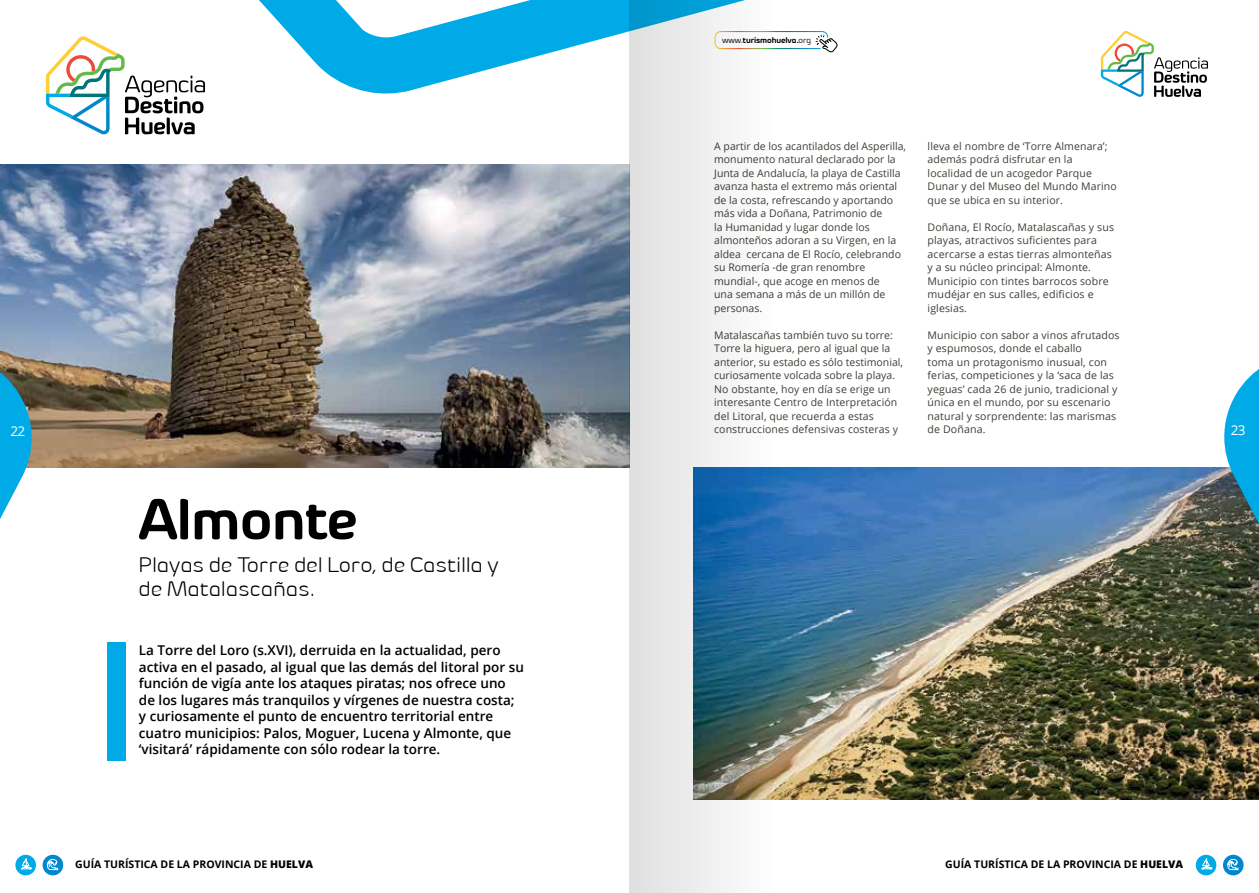
<style>
.page{position:relative;width:1259px;height:893px;background:#fff}
.page>*{position:absolute;margin:0;border:0;box-sizing:border-box;transform-origin:0 0}
.t1{font:700 57px "Byom";letter-spacing:-.01em;color:#000}
.t2{font:300 21px/24px "Byom";letter-spacing:.02em;color:#000}
.t3{font:600 13.5px/16.5px "Open Sans";color:#000}
.t4{font:13.5px "Open Sans";color:#fff}
.t5{font:10.5px/13.5px "Open Sans";letter-spacing:.01em;color:#3f3e37}
.t6{font:700 10.5px "Open Sans";color:#000}
.t7{font:700 8.4px "Byom";letter-spacing:-.01em;color:#000}
.s1{font-weight:400}
.s2{font-weight:800}
</style>
<div class="page">
<img style="left:0;top:165px;width:629px;height:303px">
<svg style="left:259px;top:0;width:370px;height:94px;fill:#00aae7"></svg>
<svg style="left:46px;top:36px;width:159px;height:98px"></svg>
<svg style="left:1101px;top:31px;width:107px;height:66px"></svg>
<svg style="left:1195px;top:855px;width:21px;height:20px"></svg>
<svg style="left:1201px;top:857px;width:11px;height:12px"></svg>
<div style="left:1223px;top:855px;width:20px;height:20px;background:#0088ce;border-radius:50%"></div>
<svg style="left:1227px;top:859px;width:12px;height:11px"></svg>
<div style="left:15px;top:855px;width:21px;height:20px;background:#00aae7;border-radius:50%"></div>
<svg style="left:21px;top:858px;width:11px;height:11px"></svg>
<div style="left:43px;top:855px;width:20px;height:20px;background:#0088ce;border-radius:50%"></div>
<svg style="left:47px;top:859px;width:12px;height:11px"></svg>
<img style="left:856px;top:468px;width:403px;height:331px">
<div style="left:107px;top:642px;width:19px;height:118px;background:#00aae7"></div>
<svg style="left:0;top:349px;width:32px;height:170px"></svg>
<svg style="left:1224px;top:369px;width:35px;height:207px;background:#3a8ea5"></svg>
<svg style="left:629px;top:0;width:227px;height:893px"></svg>
<p class="t7" style="left:722px;top:35px;width:91px"><span class="s1">www.</span>turismohuelva.<span class="s1">org</span></p>
<p class="t5" style="left:927px;top:139px;width:191px">lleva el nombre de ‘Torre Almenara’; además podrá disfrutar en la localidad de un acogedor Parque<br>Dunar y del Museo del Mundo Marino que se ubica en su interior.</p>
<p class="t5" style="left:927px;top:220px;width:188px">Doñana, El Rocío, Matalascañas y sus playas, atractivos suficientes para acercarse a estas tierras almonteñas y a su núcleo principal: Almonte.<br>Municipio con tintes barrocos sobre mudéjar en sus calles, edificios e iglesias.</p>
<p class="t5" style="left:927px;top:328px;width:194px">Municipio con sabor a vinos afrutados y espumosos, donde el caballo<br>toma un protagonismo inusual, con ferias, competiciones y la ‘saca de las yeguas’ cada 26 de junio, tradicional y única en el mundo, por su escenario natural y sorprendente: las marismas</p>
<p class="t5" style="left:714px;top:139px;width:193px">A partir de los acantilados del Asperilla, monumento natural declarado por la<br>Junta de Andalucía, la playa de Castilla avanza hasta el extremo más oriental de la costa, refrescando y aportando más vida a Doñana, Patrimonio de<br>la Humanidad y lugar donde los almonteños adoran a su Virgen, en la aldea cercana de El Rocío, celebrando su Romería -de gran renombre mundial-, que acoge en menos de<br>una semana a más de un millón de personas.</p>
<p class="t5" style="left:714px;top:328px;width:190px">Matalascañas también tuvo su torre:<br>Torre la higuera, pero al igual que la anterior, su estado es sólo testimonial, curiosamente volcada sobre la playa.<br>No obstante, hoy en día se erige un interesante Centro de Interpretación del Litoral, que recuerda a estas construcciones defensivas costeras y</p>
<p class="t4" style="left:10px;top:422px;width:16px">22</p>
<p class="t5" style="left:927px;top:422px;width:59px">de Doñana.</p>
<p class="t4" style="left:1230px;top:421px;width:16px">23</p>
<h1 class="t1" style="left:139px;top:484px;width:220px">Almonte</h1>
<h2 class="t2" style="left:139px;top:553px;width:361px">Playas de Torre del Loro, de Castilla y de Matalascañas.</h2>
<p class="t3" style="left:139px;top:642px;width:386px">La Torre del Loro (s.XVI), derruida en la actualidad, pero activa en el pasado, al igual que las demás del litoral por su función de vigía ante los ataques piratas; nos ofrece uno de los lugares más tranquilos y vírgenes de nuestra costa; y curiosamente el punto de encuentro territorial entre cuatro municipios: Palos, Moguer, Lucena y Almonte, que ‘visitará’ rápidamente con sólo rodear la torre.</p>
<p class="t6" style="left:75px;top:857px;width:239px">GUÍA TURÍSTICA DE LA PROVINCIA DE <span class="s2">HUELVA</span></p>
<p class="t6" style="left:945px;top:857px;width:239px">GUÍA TURÍSTICA DE LA PROVINCIA DE <span class="s2">HUELVA</span></p>
</div>
